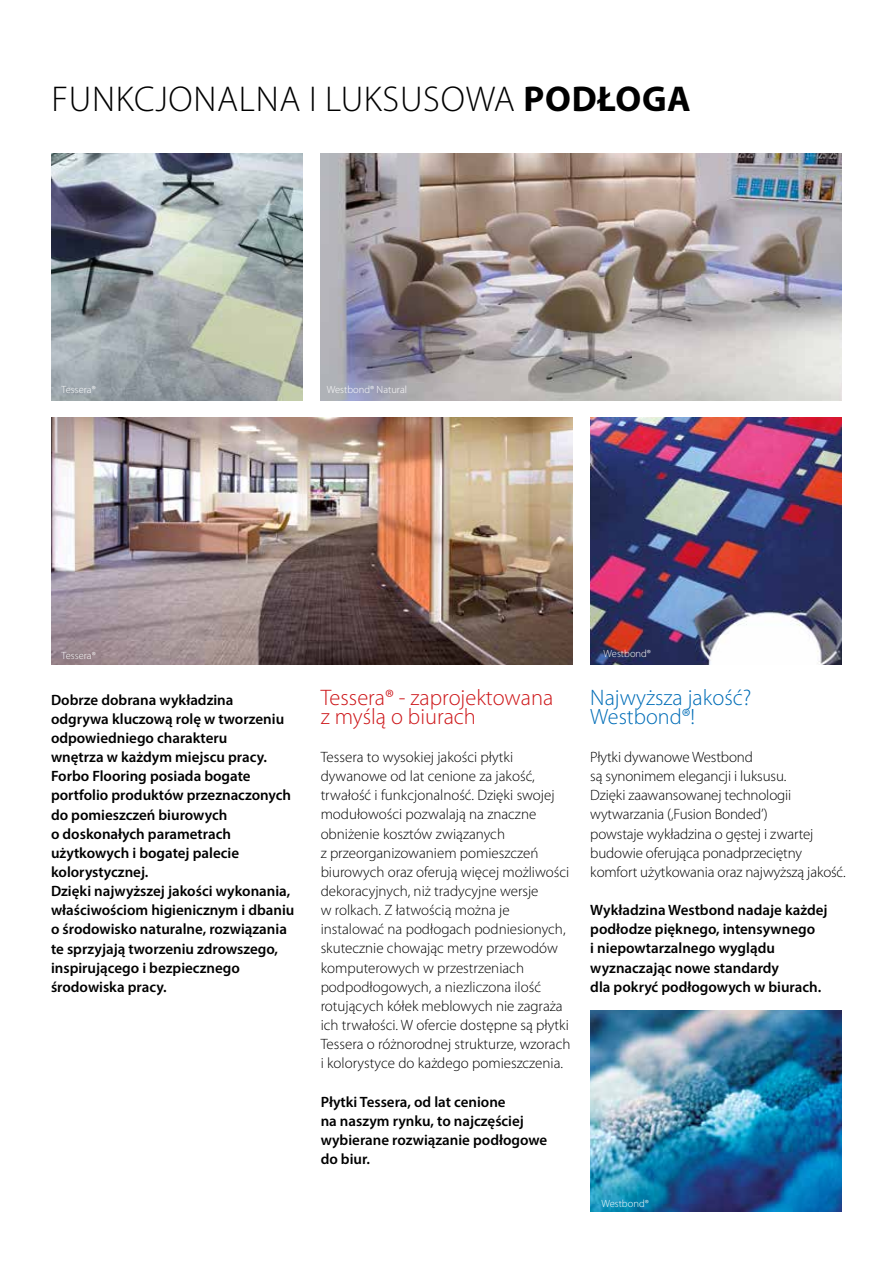
<style>
.page{position:relative;width:893px;height:1263px;background:#fff}
.page>*{position:absolute;margin:0;border:0;box-sizing:border-box;transform-origin:0 0}
.t1{font:300 36px "Myriad Pro";letter-spacing:.02em;color:#000}
.t2{font:300 22.5px/19.2px "Myriad Pro";color:#cd171a}
.t3{font:300 22.5px "Myriad Pro";color:#006db7}
.t4{font:300 22.2px "Myriad Pro";color:#006db7}
.t5{font:300 15px/19.2px "Myriad Pro";color:#000}
.t6{font:600 15px/19.2px "Myriad Pro";color:#000}
.t7{font:300 10.5px "Myriad Pro";color:#fff}
.s1{font-weight:700}
</style>
<div class="page">
<img style="left:321px;top:154px;width:521px;height:246px">
<img style="left:51px;top:418px;width:521px;height:247px">
<img style="left:51px;top:154px;width:252px;height:246px">
<img style="left:590px;top:418px;width:252px;height:246px">
<img style="left:591px;top:1011px;width:251px;height:201px">
<h1 class="t1" style="left:51px;top:78px;width:641px">FUNKCJONALNA I LUKSUSOWA <span class="s1">PODŁOGA</span></h1>
<p class="t7" style="left:62px;top:383px;width:36px">Tessera®</p>
<p class="t7" style="left:327px;top:383px;width:82px">Westbond® Natural</p>
<p class="t7" style="left:62px;top:649px;width:36px">Tessera®</p>
<p class="t7" style="left:604px;top:647px;width:49px">Westbond®</p>
<h2 class="t2" style="left:321px;top:687px;width:234px">Tessera® - zaprojektowana z myślą o biurach</h2>
<p class="t5" style="left:321px;top:747px;width:251px">Tessera to wysokiej jakości płytki dywanowe od lat cenione za jakość, trwałość i funkcjonalność. Dzięki swojej modułowości pozwalają na znaczne obniżenie kosztów związanych<br>z przeorganizowaniem pomieszczeń biurowych oraz oferują więcej możliwości dekoracyjnych, niż tradycyjne wersje<br>w rolkach. Z łatwością można je instalować na podłogach podniesionych, skutecznie chowając metry przewodów komputerowych w przestrzeniach podpodłogowych, a niezliczona ilość rotujących kółek meblowych nie zagraża ich trwałości. W ofercie dostępne są płytki Tessera o różnorodnej strukturze, wzorach i kolorystyce do każdego pomieszczenia.</p>
<p class="t6" style="left:321px;top:1091px;width:228px">Płytki Tessera, od lat cenione<br>na naszym rynku, to najczęściej wybierane rozwiązanie podłogowe do biur.</p>
<p class="t7" style="left:601px;top:1197px;width:49px">Westbond®</p>
<h2 class="t3" style="left:590px;top:684px;width:163px">Najwyższa jakość?</h2>
<h3 class="t4" style="left:590px;top:703px;width:106px">Westbond®!</h3>
<p class="t5" style="left:590px;top:747px;width:257px">Płytki dywanowe Westbond<br>są synonimem elegancji i luksusu.<br>Dzięki zaawansowanej technologii wytwarzania (‚Fusion Bonded’)<br>powstaje wykładzina o gęstej i zwartej budowie oferująca ponadprzeciętny komfort użytkowania oraz najwyższą jakość.</p>
<p class="t6" style="left:590px;top:900px;width:239px">Wykładzina Westbond nadaje każdej podłodze pięknego, intensywnego<br>i niepowtarzalnego wyglądu wyznaczając nowe standardy<br>dla pokryć podłogowych w biurach.</p>
<p class="t6" style="left:51px;top:690px;width:245px">Dobrze dobrana wykładzina odgrywa kluczową rolę w tworzeniu odpowiedniego charakteru<br>wnętrza w każdym miejscu pracy.<br>Forbo Flooring posiada bogate portfolio produktów przeznaczonych do pomieszczeń biurowych<br>o doskonałych parametrach użytkowych i bogatej palecie kolorystycznej.<br>Dzięki najwyższej jakości wykonania, właściwościom higienicznym i dbaniu o środowisko naturalne, rozwiązania te sprzyjają tworzeniu zdrowszego, inspirującego i bezpiecznego środowiska pracy.</p>
</div>
